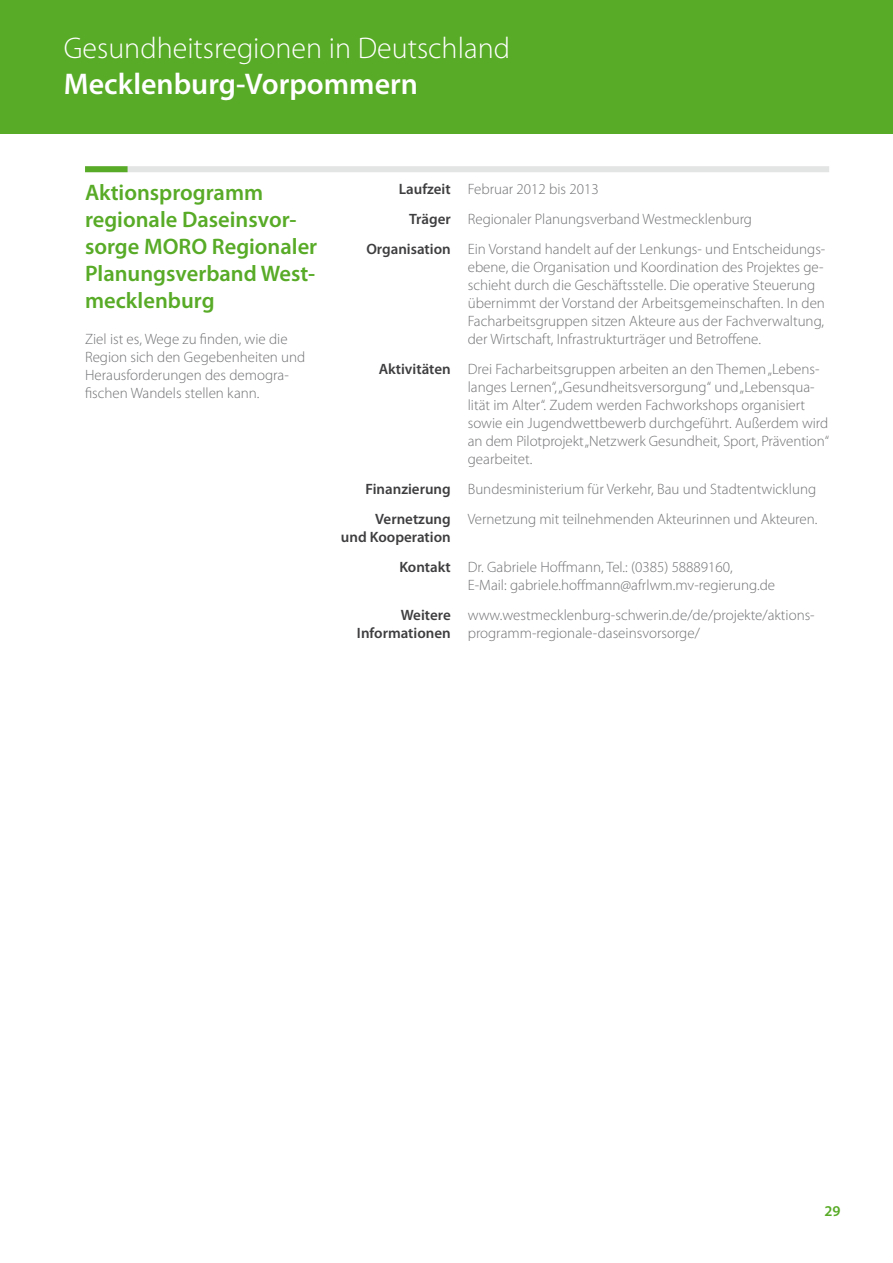
<style>
.page{position:relative;width:893px;height:1263px;background:#fff}
.page>*{position:absolute;margin:0;border:0;box-sizing:border-box;transform-origin:0 0}
.t1{font:300 30px "Myriad Pro";color:#fff}
.t2{font:600 30px "Myriad Pro";color:#fff}
.t3{font:600 22.5px/27px "Myriad Pro";color:#58ab27}
.t4{font:300 15px/18px "Myriad Pro";color:#707173}
.t5{font:600 15px/30px "Myriad Pro";color:#3e3e40;text-align:right}
.t6{font:600 15px "Myriad Pro";color:#58ab27}
</style>
<div class="page">
<div style="left:85px;top:166px;width:744px;height:6px;background:#e3e4e4"></div>
<div style="left:85px;top:166px;width:43px;height:6px;background:#58ab27"></div>
<div style="left:0;top:0;width:893px;height:133px;background:#58ab27"></div>
<h1 class="t1" style="left:64px;top:30px;width:448px">Gesundheitsregionen in Deutschland</h1>
<h1 class="t2" style="left:64px;top:64px;width:356px">Mecklenburg-Vorpommern</h1>
<h2 class="t3" style="left:85px;top:178px;width:234px">Aktionsprogramm regionale Daseinsvor&shy;sorge MORO Regionaler<br>Planungsverband West&shy;mecklenburg</h2>
<p class="t4" style="left:85px;top:330px;width:222px">Ziel ist es, Wege zu finden, wie die Region sich den Gegebenheiten und Herausforderungen des demogra&shy;fischen Wandels stellen kann.</p>
<p class="t5" style="left:366px;top:174px;width:86px">Laufzeit<br>Träger<br>Organisation</p>
<p class="t5" style="left:379px;top:354px;width:73px">Aktivitäten</p>
<p class="t5" style="left:365px;top:474px;width:87px">Finanzierung<br>Vernetzung</p>
<p class="t5" style="left:341px;top:522px;width:111px">und Kooperation<br>Kontakt</p>
<p class="t5" style="left:357px;top:606px;width:95px;line-height:18px">Weitere<br>Informationen</p>
<p class="t4" style="left:468px;top:174px;width:359px;line-height:30px">Februar 2012 bis 2013<br>Regionaler Planungsverband Westmecklenburg<br>Ein Vorstand handelt auf der Lenkungs- und Entscheidungs-</p>
<p class="t4" style="left:468px;top:258px;width:359px">ebene, die Organisation und Koordination des Projektes ge&shy;schieht durch die Geschäftsstelle. Die operative Steuerung übernimmt der Vorstand der Arbeitsgemeinschaften. In den Facharbeitsgruppen sitzen Akteure aus der Fachverwaltung, der Wirtschaft, Infrastrukturträger und Betroffene.</p>
<p class="t4" style="left:468px;top:360px;width:363px">Drei Facharbeitsgruppen arbeiten an den Themen „Lebens&shy;langes Lernen“, „Gesundheitsversorgung“ und „Lebensqua&shy;lität im Alter“. Zudem werden Fachworkshops organisiert sowie ein Jugendwettbewerb durchgeführt. Außerdem wird an dem Pilotprojekt „Netzwerk Gesundheit, Sport, Prävention“ gearbeitet.</p>
<p class="t4" style="left:468px;top:474px;width:351px;line-height:30px">Bundesministerium für Verkehr, Bau und Stadtentwicklung<br>Vernetzung mit teilnehmenden Akteurinnen und Akteuren.</p>
<p class="t4" style="left:468px;top:558px;width:309px">Dr. Gabriele Hoffmann, Tel.: (0385) 58889160,<br>E-Mail: gabriele.hoffmann@afrlwm.mv-regierung.de</p>
<p class="t4" style="left:468px;top:606px;width:348px">www.westmecklenburg-schwerin.de/de/projekte/aktions&shy;programm-regionale-daseinsvorsorge/</p>
<p class="t6" style="left:824px;top:1201px;width:9px">29</p>
</div>
